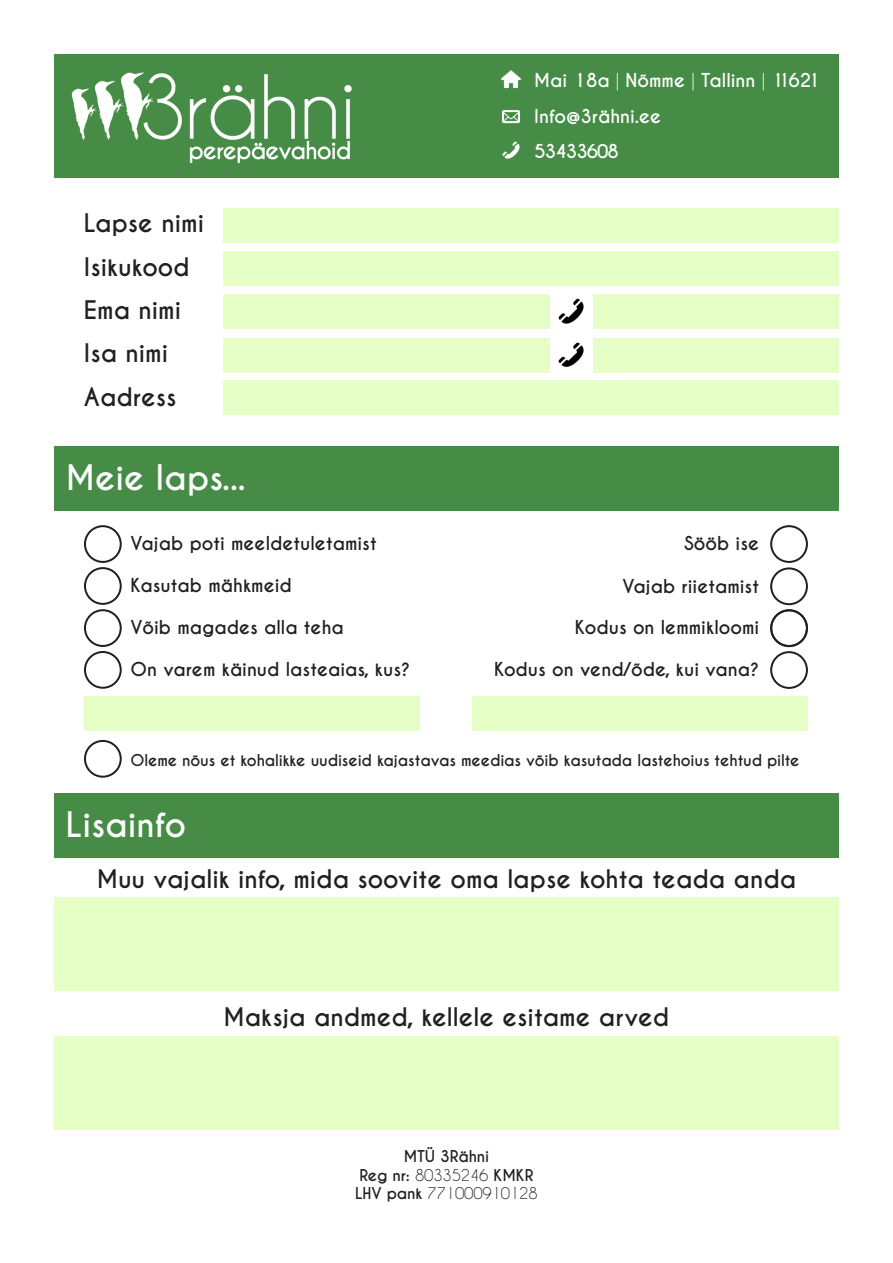
<style>
.page{position:relative;width:893px;height:1263px;background:#fff}
.page>*{position:absolute;margin:0;border:0;box-sizing:border-box;transform-origin:0 0}
.t1{font:700 33px "Caviar Dreams";color:#fff}
.t2{font:700 24px "Caviar Dreams";color:#231f20}
.t3{font:700 18px "Caviar Dreams";color:#231f20}
.t4{font:700 18px "Caviar Dreams";color:#fff}
.t5{font:700 18px "Caviar Dreams";letter-spacing:-.06em;color:#fff}
.t6{font:700 15.3px "Caviar Dreams";letter-spacing:-.01em;color:#231f20}
.t7{font:15.3px "Caviar Dreams";letter-spacing:-.01em;color:#231f20}
.s1{font-weight:400}
.s2{font-weight:700}
</style>
<div class="page">
<div style="left:54px;top:54px;width:785px;height:124px;background:#468c46"></div>
<div style="left:54px;top:446px;width:785px;height:65px;background:#468c46"></div>
<div style="left:54px;top:793px;width:785px;height:65px;background:#468c46"></div>
<img style="left:501px;top:70px;width:20px;height:19px">
<img style="left:502px;top:110px;width:18px;height:14px">
<img style="left:502px;top:141px;width:18px;height:18px">
<img style="left:558px;top:298px;width:26px;height:26px">
<img style="left:558px;top:342px;width:26px;height:25px">
<div style="left:224px;top:208px;width:615px;height:34px;background:#e6ffc6"></div>
<div style="left:224px;top:295px;width:326px;height:34px;background:#e6ffc6"></div>
<div style="left:224px;top:338px;width:326px;height:34px;background:#e6ffc6"></div>
<div style="left:224px;top:252px;width:615px;height:34px;background:#e6ffc6"></div>
<div style="left:224px;top:381px;width:615px;height:34px;background:#e6ffc6"></div>
<div style="left:54px;top:897px;width:785px;height:94px;background:#e6ffc6"></div>
<div style="left:54px;top:1036px;width:785px;height:94px;background:#e6ffc6"></div>
<div style="left:594px;top:295px;width:245px;height:34px;background:#e6ffc6"></div>
<div style="left:594px;top:338px;width:245px;height:34px;background:#e6ffc6"></div>
<div style="left:84px;top:696px;width:335px;height:34px;background:#e6ffc6"></div>
<div style="left:473px;top:696px;width:335px;height:34px;background:#e6ffc6"></div>
<svg style="left:84px;top:740px;width:38px;height:38px"></svg>
<svg style="left:84px;top:525px;width:38px;height:164px"></svg>
<svg style="left:770px;top:525px;width:38px;height:164px"></svg>
<img style="left:71px;top:72px;width:281px;height:92px">
<p class="t2" style="left:84px;top:209px;width:122px">Lapse nimi</p>
<p class="t2" style="left:84px;top:252px;width:107px">Isikukood</p>
<p class="t2" style="left:84px;top:295px;width:99px">Ema nimi</p>
<p class="t2" style="left:84px;top:339px;width:86px">Isa nimi</p>
<p class="t2" style="left:84px;top:382px;width:94px">Aadress</p>
<p class="t1" style="left:66px;top:458px;width:181px">Meie laps...</p>
<p class="t3" style="left:131px;top:533px;width:248px">Vajab poti meeldetuletamist</p>
<p class="t3" style="left:131px;top:575px;width:163px">Kasutab mähkmeid</p>
<p class="t4" style="left:534px;top:69px;width:288px">Mai 18a <span class="s1">|</span> Nõmme <span class="s1">|</span> Tallinn <span class="s1">|</span> 11621</p>
<p class="t4" style="left:534px;top:105px;width:128px">Info@3rähni.ee</p>
<p class="t5" style="left:534px;top:141px;width:86px">53433608</p>
<p class="t3" style="left:684px;top:533px;width:77px">Sööb ise</p>
<p class="t3" style="left:622px;top:575px;width:138px">Vajab riietamist</p>
<p class="t3" style="left:131px;top:617px;width:215px">Võib magades alla teha</p>
<p class="t3" style="left:575px;top:617px;width:186px">Kodus on lemmikloomi</p>
<p class="t3" style="left:131px;top:658px;width:281px">On varem käinud lasteaias, kus?</p>
<p class="t3" style="left:494px;top:659px;width:267px">Kodus on vend/õde, kui vana?</p>
<p class="t6" style="left:131px;top:751px;width:671px">Oleme nõus et kohalikke uudiseid kajastavas meedias võib kasutada lastehoius tehtud pilte</p>
<p class="t1" style="left:66px;top:804px;width:122px">Lisainfo</p>
<p class="t2" style="left:97px;top:865px;width:701px">Muu vajalik info, mida soovite oma lapse kohta teada anda</p>
<p class="t2" style="left:224px;top:1002px;width:447px">Maksja andmed, kellele esitame arved</p>
<p class="t6" style="left:404px;top:1147px;width:87px">MTÜ 3Rähni</p>
<p class="t6" style="left:359px;top:1165px;width:175px">Reg nr: <span class="s1">80335246</span> KMKR</p>
<p class="t7" style="left:355px;top:1184px;width:184px"><span class="s2">LHV pank</span> 771000910128</p>
</div>
